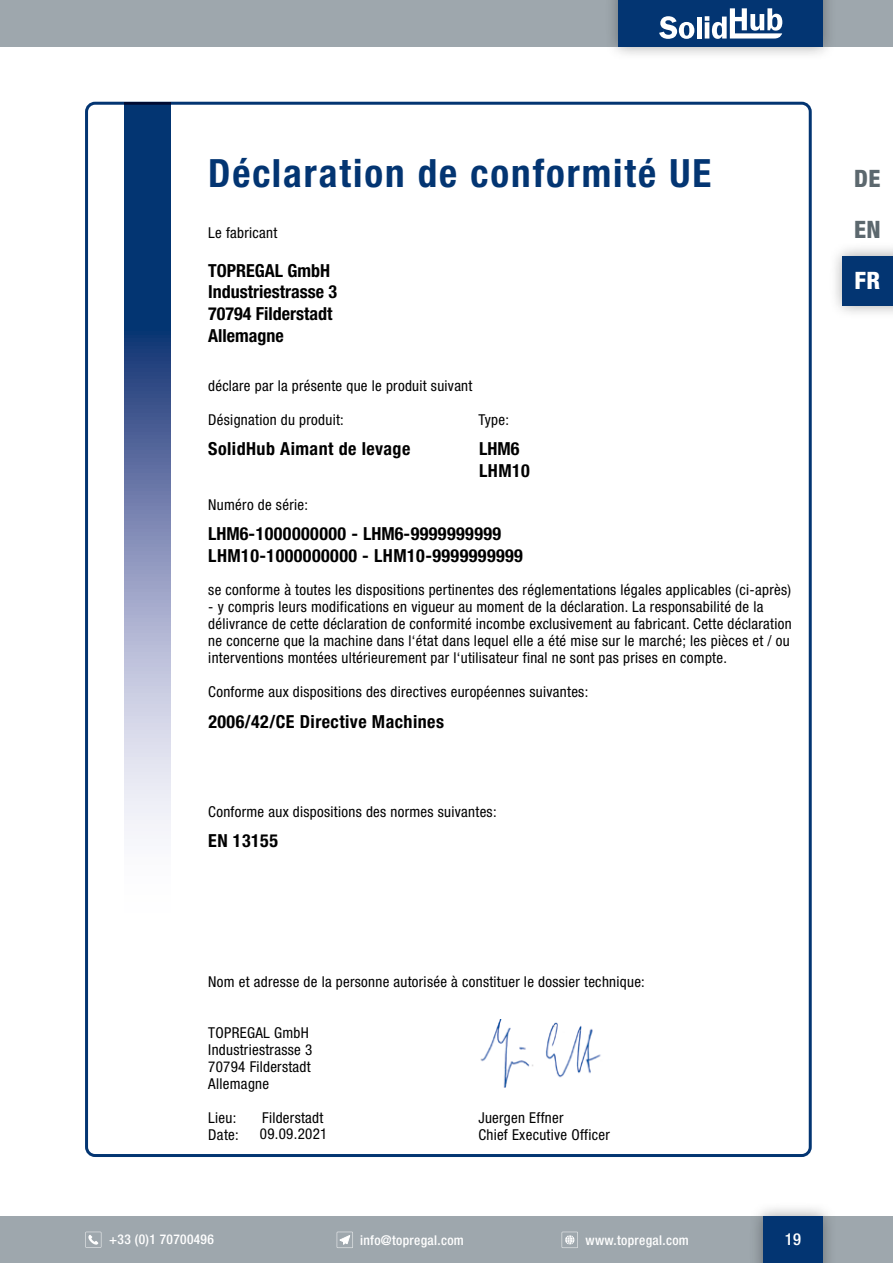
<style>
.page{position:relative;width:893px;height:1263px;background:#fff}
.page>*{position:absolute;margin:0;border:0;box-sizing:border-box;transform-origin:0 0}
.t1{font:700 condensed 39px "Helvetica Neue LT Pro";letter-spacing:.05em;color:#033572}
.t2{font:800 condensed 24px "Helvetica Neue LT Pro";color:#5c686e}
.t3{font:800 condensed 24px "Helvetica Neue LT Pro";color:#fff}
.t4{font:700 condensed 18px/21.6px "Helvetica Neue LT Pro";letter-spacing:.025em;color:#000}
.t5{font:700 condensed 18px/21.6px "Helvetica Neue LT Pro";color:#000}
.t6{font:500 condensed 16.5px "Helvetica Neue LT Pro";color:#fff}
.t7{font:condensed 15px/17px "Helvetica Neue LT Pro";letter-spacing:.02em;color:#000}
.t8{font:500 condensed 13.5px "Helvetica Neue LT Pro";letter-spacing:.025em;color:#fff}
</style>
<div class="page">
<div style="left:0;top:1216px;width:893px;height:47px;background:#9ea7ad"></div>
<svg style="left:562px;top:1232px;width:16px;height:16px"></svg>
<svg style="left:337px;top:1232px;width:16px;height:16px"></svg>
<svg style="left:85px;top:1232px;width:16px;height:16px"></svg>
<div style="left:0;top:0;width:893px;height:47px;background:#9ea7ad"></div>
<div style="left:829px;top:242px;width:64px;height:77px;background:#000;opacity:.35"></div>
<div style="left:843px;top:256px;width:50px;height:49px;background:#033572"></div>
<div style="left:604px;top:0;width:233px;height:61px;background:#000;opacity:.35"></div>
<div style="left:619px;top:0;width:204px;height:47px;background:#033572"></div>
<div style="left:749px;top:1202px;width:88px;height:61px;background:#000;opacity:.35"></div>
<div style="left:763px;top:1216px;width:60px;height:47px;background:#033572"></div>
<svg style="left:659px;top:16px;width:35px;height:23px"></svg>
<hr style="left:697px;top:17px;width:4px;height:22px;background:#fff">
<svg style="left:705px;top:8px;width:77px;height:31px"></svg>
<img style="left:480px;top:1020px;width:121px;height:67px">
<svg style="left:125px;top:102px;width:46px;height:729px;background:#657ca7"></svg>
<h1 class="t1" style="left:208px;top:150px;width:504px">Déclaration de conformité UE</h1>
<p class="t7" style="left:208px;top:224px;width:71px">Le fabricant</p>
<p class="t5" style="left:208px;top:260px;width:130px">TOPREGAL GmbH<br>Industriestrasse 3<br>70794 Filderstadt<br>Allemagne</p>
<p class="t7" style="left:208px;top:377px;width:266px">déclare par la présente que le produit suivant</p>
<p class="t7" style="left:208px;top:411px;width:137px">Désignation du produit:</p>
<p class="t7" style="left:478px;top:411px;width:32px">Type:</p>
<p class="t4" style="left:208px;top:438px;width:204px">SolidHub Aimant de levage</p>
<p class="t7" style="left:208px;top:496px;width:101px">Numéro de série:</p>
<p class="t4" style="left:479px;top:438px;width:52px">LHM6<br>LHM10</p>
<p class="t4" style="left:208px;top:523px;width:316px">LHM6-1000000000 - LHM6-9999999999<br>LHM10-1000000000 - LHM10-9999999999</p>
<p class="t7" style="left:208px;top:581px;width:584px">se conforme à toutes les dispositions pertinentes des réglementations légales applicables (ci-après)</p>
<p class="t7" style="left:208px;top:598px;width:585px">- y compris leurs modifications en vigueur au moment de la déclaration. La responsabilité de la délivrance de cette déclaration de conformité incombe exclusivement au fabricant. Cette déclaration ne concerne que la machine dans l‘état dans lequel elle a été mise sur le marché; les pièces et / ou interventions montées ultérieurement par l‘utilisateur final ne sont pas prises en compte.</p>
<p class="t7" style="left:208px;top:683px;width:381px">Conforme aux dispositions des directives européennes suivantes:</p>
<p class="t4" style="left:208px;top:711px;width:237px">2006/42/CE Directive Machines</p>
<p class="t7" style="left:208px;top:802px;width:290px">Conforme aux dispositions des normes suivantes:</p>
<p class="t4" style="left:208px;top:830px;width:71px">EN 13155</p>
<p class="t7" style="left:208px;top:973px;width:438px">Nom et adresse de la personne autorisée à constituer le dossier technique:</p>
<p class="t7" style="left:208px;top:1024px;width:105px">TOPREGAL GmbH<br>Industriestrasse 3<br>70794 Filderstadt<br>Allemagne</p>
<p class="t7" style="left:208px;top:1109px;width:30px">Lieu:</p>
<p class="t7" style="left:262px;top:1109px;width:63px">Filderstadt</p>
<p class="t7" style="left:478px;top:1109px;width:87px">Juergen Effner</p>
<p class="t7" style="left:208px;top:1126px;width:32px">Date:</p>
<p class="t7" style="left:478px;top:1126px;width:133px">Chief Executive Officer</p>
<p class="t7" style="left:260px;top:1125px;width:69px">09.09.2021</p>
<p class="t8" style="left:109px;top:1231px;width:106px">+33 (0)1 70700496</p>
<p class="t8" style="left:360px;top:1232px;width:105px">info@topregal.com</p>
<p class="t8" style="left:585px;top:1232px;width:105px">www.topregal.com</p>
<p class="t6" style="left:785px;top:1229px;width:18px">19</p>
<h2 class="t2" style="left:854px;top:164px;width:28px">DE</h2>
<h2 class="t2" style="left:854px;top:215px;width:28px">EN</h2>
<h2 class="t3" style="left:855px;top:266px;width:27px">FR</h2>
</div>
